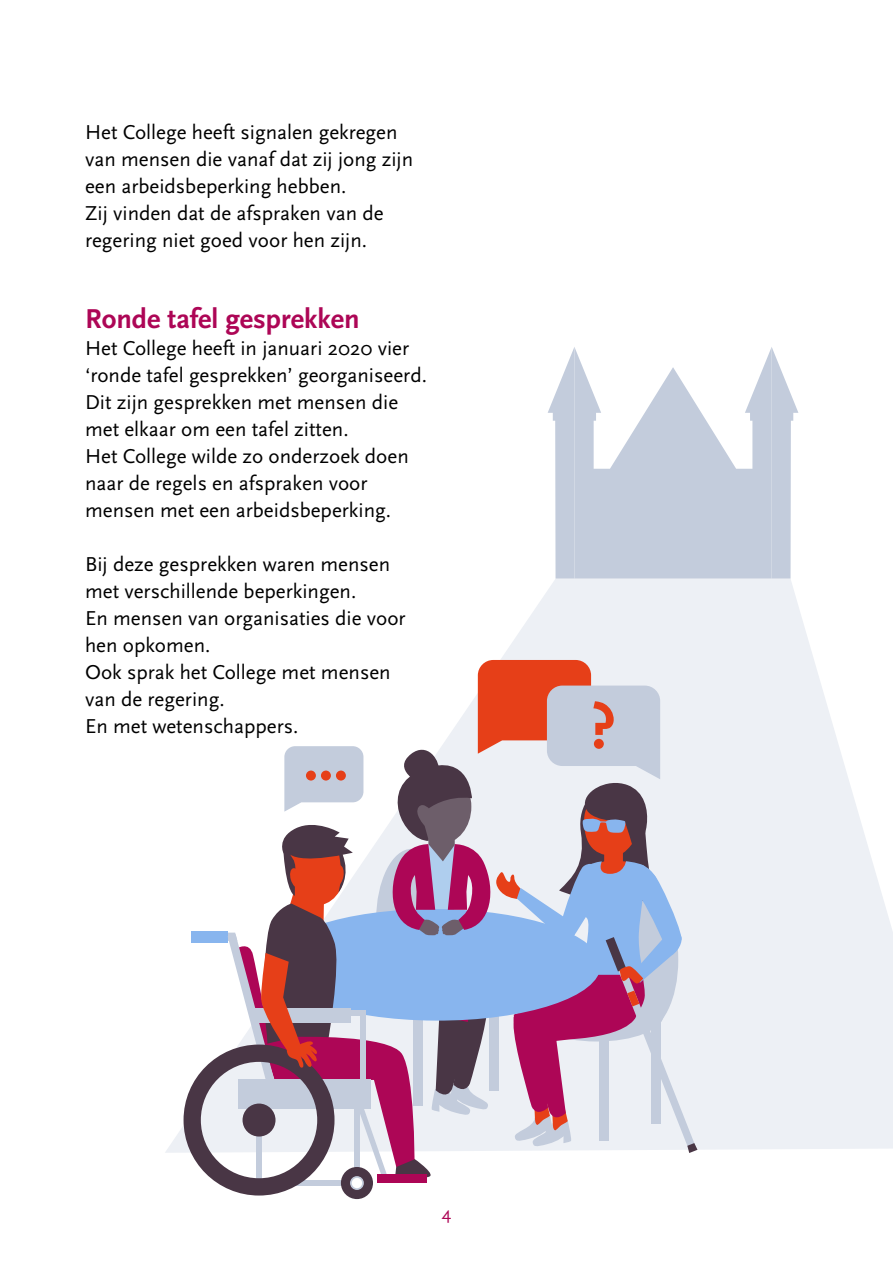
<style>
.page{position:relative;width:893px;height:1263px;background:#fff}
.page>*{position:absolute;margin:0;border:0;box-sizing:border-box;transform-origin:0 0}
.H1_-_Tussenkop{font:700 28.5px "Scala Sans OT";color:#ad0656}
.P_-_Brood{font:21px/27px "Scala Sans OT";color:#000}
.t1{font:18px "Scala Sans OT";color:#ad0656}
</style>
<div class="page">
<svg style="left:165px;top:578px;width:728px;height:575px;fill:#edf0f5"></svg>
<svg style="left:548px;top:348px;width:26px;height:230px"></svg>
<svg style="left:772px;top:348px;width:26px;height:230px"></svg>
<svg style="left:574px;top:347px;width:198px;height:231px;fill:#c3ccdc"></svg>
<div style="left:341px;top:1167px;width:32px;height:32px;background:#493645;border-radius:50%"></div>
<svg style="left:184px;top:660px;width:513px;height:535px"></svg>
<div style="left:306px;top:770px;width:10px;height:10px;background:#e63f18;border-radius:50%"></div>
<div style="left:321px;top:770px;width:10px;height:10px;background:#e63f18;border-radius:50%"></div>
<div style="left:336px;top:770px;width:10px;height:10px;background:#e63f18;border-radius:50%"></div>
<p class="P_-_Brood" style="left:85px;top:119px;width:330px">Het College heeft signalen gekregen van mensen die vanaf dat zij jong zijn een arbeidsbeperking hebben.</p>
<p class="P_-_Brood" style="left:85px;top:200px;width:300px">Zij vinden dat de afspraken van de regering niet goed voor hen zijn.</p>
<h1 class="H1_-_Tussenkop" style="left:85px;top:303px;width:276px">Ronde tafel gesprekken</h1>
<p class="P_-_Brood" style="left:85px;top:335px;width:343px">Het College heeft in januari 2020 vier ‘ronde tafel gesprekken’ georganiseerd.</p>
<p class="P_-_Brood" style="left:85px;top:389px;width:315px">Dit zijn gesprekken met mensen die met elkaar om een tafel zitten.</p>
<p class="P_-_Brood" style="left:85px;top:443px;width:325px">Het College wilde zo onderzoek doen naar de regels en afspraken voor mensen met een arbeidsbeperking.</p>
<p class="P_-_Brood" style="left:85px;top:551px;width:307px">Bij deze gesprekken waren mensen met verschillende beperkingen.</p>
<p class="P_-_Brood" style="left:85px;top:605px;width:322px">En mensen van organisaties die voor hen opkomen.</p>
<p class="P_-_Brood" style="left:85px;top:659px;width:307px">Ook sprak het College met mensen van de regering.</p>
<p class="P_-_Brood" style="left:85px;top:713px;width:215px">En met wetenschappers.</p>
<p class="t1" style="left:442px;top:1203px;width:11px">4</p>
</div>
